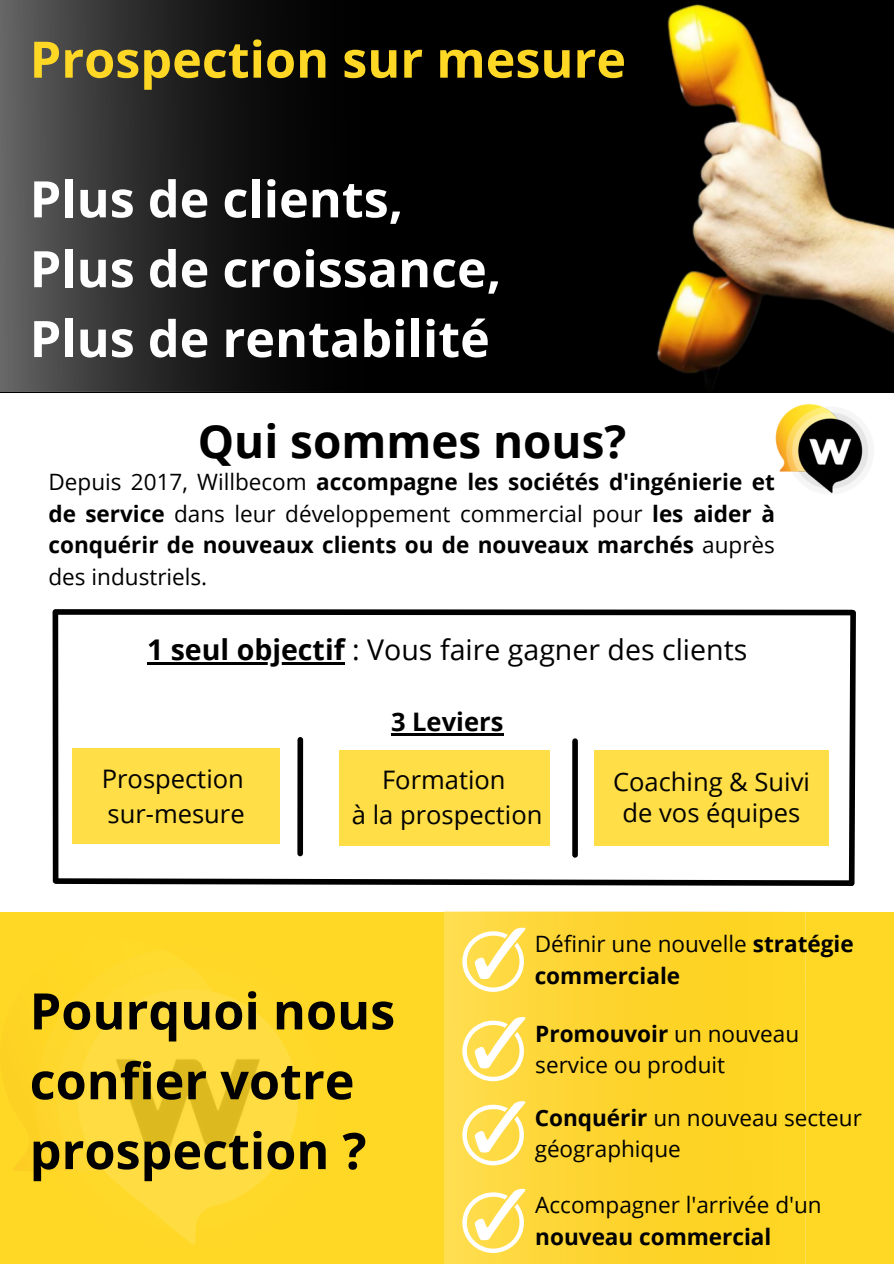
<style>
.page{position:relative;width:894px;height:1264px;background:#fff}
.page>*{position:absolute;margin:0;border:0;box-sizing:border-box;transform-origin:0 0}
.t1{font:700 50.25px "Open Sans";color:#fff}
.t2{font:700 50.25px/69.8px "Open Sans";color:#000}
.t3{font:700 50.25px "Open Sans";color:#ffd825}
.t4{font:700 45.75px "Open Sans";color:#000}
.t5{font:28.5px "Open Sans";color:#000}
.t6{font:25.5px/30.5px "Open Sans";color:#000;text-align:center}
.t7{font:700 25.5px "Open Sans";color:#000}
.t8{font:700 22.5px/31.5px "Open Sans";color:#000}
.t9{font:22.5px/31.5px "Open Sans";color:#000}
.s1{font-weight:400}
.s2{font-weight:700}
</style>
<div class="page">
<div style="left:0;top:0;width:893px;height:392px;background:#000"></div>
<div style="left:0;top:911px;width:893px;height:352px;background:#ffd825"></div>
<img style="left:14px;top:967px;width:284px;height:278px">
<svg style="left:0;top:0;width:272px;height:391px;background:#313131"></svg>
<div style="left:444px;top:911px;width:361px;height:352px;background:linear-gradient(to right,#feda48,#fdd21a)"></div>
<img style="left:656px;top:4px;width:237px;height:374px">
<svg style="left:462px;top:927px;width:63px;height:64px;background:#fee683"></svg>
<svg style="left:462px;top:1017px;width:63px;height:64px;background:#fee684"></svg>
<svg style="left:462px;top:1101px;width:63px;height:64px;background:#fee684"></svg>
<svg style="left:462px;top:1188px;width:63px;height:64px;background:#fee684"></svg>
<img style="left:752px;top:373px;width:132px;height:121px">
<svg style="left:52px;top:609px;width:804px;height:277px"></svg>
<div style="left:594px;top:750px;width:234px;height:95px;background:#ffde48"></div>
<div style="left:73px;top:747px;width:207px;height:96px;background:#ffde48"></div>
<div style="left:338px;top:750px;width:211px;height:95px;background:#ffde48"></div>
<p class="t3" style="left:30px;top:24px;width:597px">Prospection sur mesure</p>
<p class="t1" style="left:30px;top:164px;width:375px">Plus de clients,</p>
<p class="t1" style="left:30px;top:233px;width:473px">Plus de croissance,</p>
<p class="t1" style="left:30px;top:303px;width:461px">Plus de rentabilité</p>
<p class="t4" style="left:198px;top:409px;width:430px">Qui sommes nous?</p>
<p class="t8" style="left:48px;top:466px;width:727px;text-align:justify"><span class="s1">Depuis 2017, Willbecom</span> accompagne les sociétés d'ingénierie et de service <span class="s1">dans leur développement commercial pour</span> les aider à conquérir de nouveaux clients ou de nouveaux marchés <span class="s1">auprès des industriels.</span></p>
<p class="t5" style="left:147px;top:629px;width:601px"><span class="s2">1 seul objectif</span> : Vous faire gagner des clients</p>
<p class="t6" style="left:102px;top:762px;width:143px">Prospection</p>
<p class="t6" style="left:107px;top:797px;width:139px">sur-mesure</p>
<p class="t7" style="left:391px;top:703px;width:114px">3 Leviers</p>
<p class="t6" style="left:382px;top:764px;width:125px">Formation</p>
<p class="t6" style="left:352px;top:799px;width:192px">à la prospection</p>
<p class="t6" style="left:613px;top:766px;width:198px">Coaching &amp; Suivi de vos équipes</p>
<p class="t8" style="left:534px;top:927px;width:320px"><span class="s1">Définir une nouvelle</span> stratégie commerciale</p>
<p class="t2" style="left:30px;top:975px;width:367px">Pourquoi nous confier votre prospection ?</p>
<p class="t9" style="left:535px;top:1017px;width:265px"><span class="s2">Promouvoir</span> un nouveau service ou produit</p>
<p class="t9" style="left:534px;top:1101px;width:328px"><span class="s2">Conquérir</span> un nouveau secteur géographique</p>
<p class="t9" style="left:535px;top:1188px;width:288px">Accompagner l'arrivée d'un <span class="s2">nouveau commercial</span></p>
</div>
